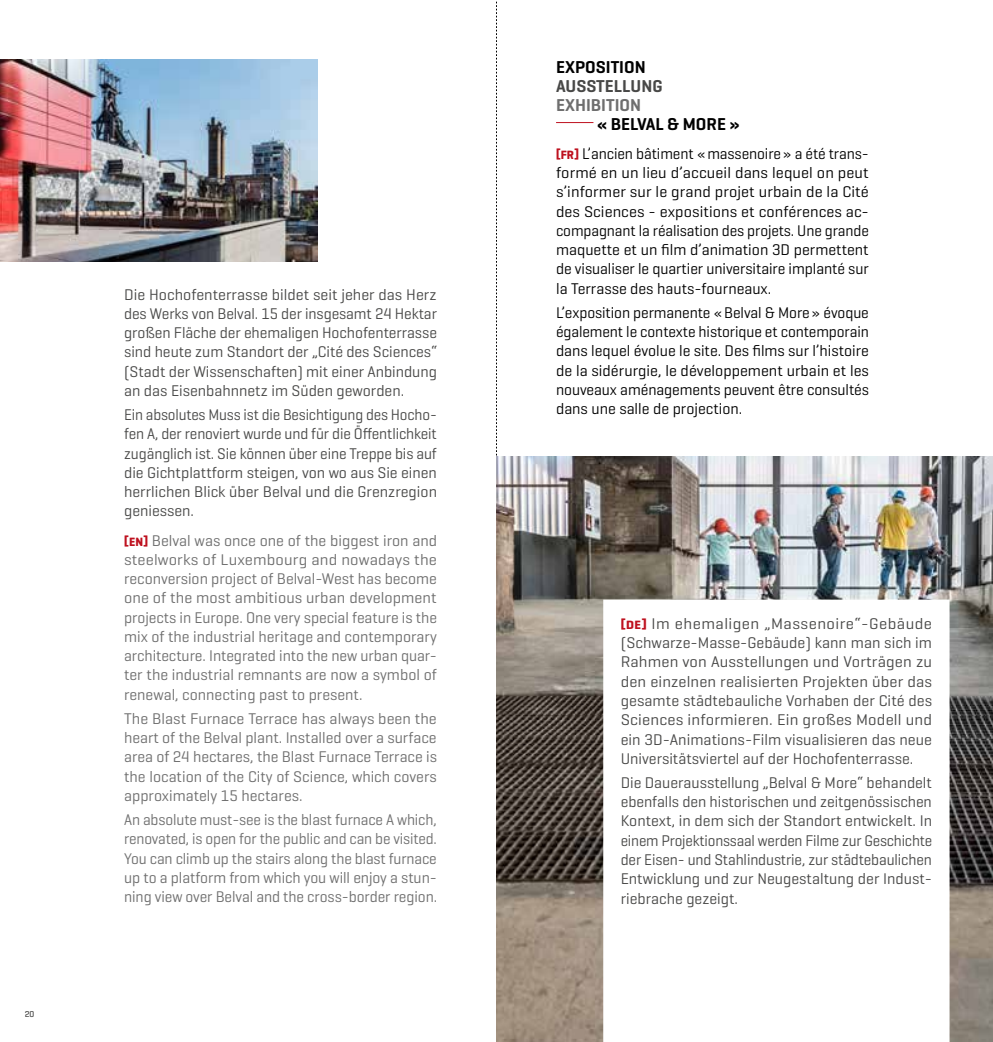
<style>
.page{position:relative;width:993px;height:1042px;background:#fff}
.page>*{position:absolute;margin:0;border:0;box-sizing:border-box;transform-origin:0 0}
.t1{font:600 17.5px "Geogrotesque";color:#000}
.t2{font:600 17.5px "Geogrotesque";color:#484847}
.t3{font:600 17.5px "Geogrotesque";color:#6e6e6e}
.t4{font:15.75px/19.2px "Geogrotesque";color:#6e6e6e;text-align:justify}
.t5{font:15.75px/19.2px "Geogrotesque";letter-spacing:-.005em;color:#000;text-align:justify}
.t6{font:15.75px/19.2px "Geogrotesque";color:#484847;text-align:justify}
.t7{font:15.75px/19.2px "Geogrotesque";color:#484847;text-align:justify;scale:1.05 1}
.t8{font:15.75px/19.2px "Geogrotesque";color:#484847;text-align:justify;scale:.95 1}
.t9{font:500 8.75px "Geogrotesque";color:#484847}
.s1{font-weight:700;font-size:12.25px;color:#be111f}
</style>
<div class="page">
<hr style="left:556px;top:122px;width:37px;height:1px;background:#be111f">
<svg style="left:496px;top:1px;width:1px;height:455px"></svg>
<img style="left:0;top:60px;width:317px;height:201px">
<img style="left:496px;top:456px;width:496px;height:586px">
<svg style="left:594px;top:591px;width:363px;height:451px"></svg>
<p class="t9" style="left:25px;top:1008px;width:11px">20</p>
<p class="t6" style="left:124px;top:284px;width:314px">Die Hochofenterrasse bildet seit jeher das Herz des Werks von Belval. 15 der insgesamt 24 Hektar großen Fläche der ehemaligen Hochofenterrasse sind heute zum Standort der „Cité des Sciences“ (Stadt der Wissenschaften) mit einer Anbindung an das Eisenbahnnetz im Süden geworden.</p>
<p class="t8" style="left:124px;top:405px;width:331px">Ein absolutes Muss ist die Besichtigung des Hocho&shy;fen A, der renoviert wurde und für die Öffentlichkeit zugänglich ist. Sie können über eine Treppe bis auf die Gichtplattform steigen, von wo aus Sie einen herrlichen Blick über Belval und die Grenzregion geniessen.</p>
<p class="t4" style="left:124px;top:530px;width:314px"><span class="s1">[EN]</span> Belval was once one of the biggest iron and steelworks of Luxembourg and nowadays the reconversion project of Belval-West has become one of the most ambitious urban development projects in Europe. One very special feature is the mix of the industrial heritage and contemporary architecture. Integrated into the new urban quar&shy;ter the industrial remnants are now a symbol of renewal, connecting past to present.</p>
<p class="t4" style="left:124px;top:708px;width:314px">The Blast Furnace Terrace has always been the heart of the Belval plant. Installed over a surface area of 24 hectares, the Blast Furnace Terrace is the location of the City of Science, which covers approximately 15 hectares.</p>
<p class="t4" style="left:124px;top:809px;width:314px">An absolute must-see is the blast furnace A which, renovated, is open for the public and can be visited.<br>You can climb up the stairs along the blast furnace up to a platform from which you will enjoy a stun&shy;ning view over Belval and the cross-border region.</p>
<p class="t1" style="left:556px;top:56px;width:91px">EXPOSITION</p>
<p class="t2" style="left:556px;top:75px;width:108px">AUSSTELLUNG</p>
<p class="t3" style="left:556px;top:94px;width:86px">EXHIBITION</p>
<p class="t1" style="left:596px;top:113px;width:145px">« BELVAL &amp; MORE »</p>
<p class="t5" style="left:556px;top:143px;width:314px"><span class="s1">[FR]</span> L’ancien bâtiment «massenoire» a été trans&shy;formé en un lieu d’accueil dans lequel on peut s’informer sur le grand projet urbain de la Cité des Sciences - expositions et conférences ac&shy;compagnant la réalisation des projets. Une grande maquette et un film d’animation 3D permettent de visualiser le quartier universitaire implanté sur la Terrasse des hauts-fourneaux.</p>
<p class="t5" style="left:556px;top:302px;width:314px">L’exposition permanente «Belval &amp; More» évoque également le contexte historique et contemporain dans lequel évolue le site. Des films sur l’histoire de la sidérurgie, le développement urbain et les nouveaux aménagements peuvent être consultés dans une salle de projection.</p>
<p class="t7" style="left:620px;top:613px;width:298px"><span class="s1">[DE]</span> Im ehemaligen „Massenoire“-Gebäude (Schwarze-Masse-Gebäude) kann man sich im Rahmen von Ausstellungen und Vorträgen zu den einzelnen realisierten Projekten über das gesamte städtebauliche Vorhaben der Cité des Sciences informieren. Ein großes Modell und ein 3D-Animations-Film visualisieren das neue Universitätsviertel auf der Hochofenterrasse.</p>
<p class="t6" style="left:620px;top:772px;width:313px">Die Dauerausstellung „Belval &amp; More“ behandelt ebenfalls den historischen und zeitgenössischen Kontext, in dem sich der Standort entwickelt. In einem Projektionssaal werden Filme zur Geschichte der Eisen- und Stahlindustrie, zur städtebaulichen Entwicklung und zur Neugestaltung der Indust&shy;riebrache gezeigt.</p>
</div>
